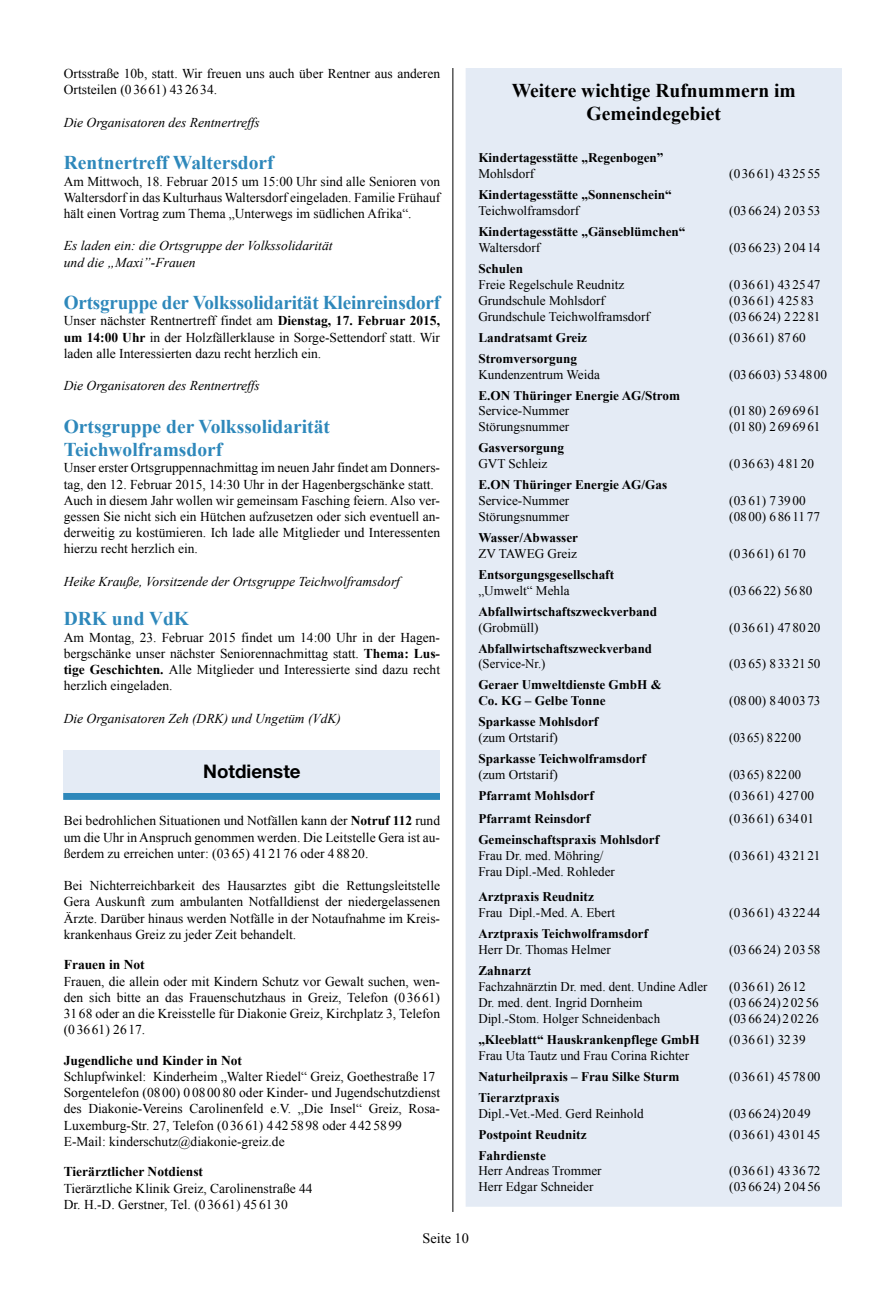
<style>
.page{position:relative;width:893px;height:1297px;background:#fff}
.page>*{position:absolute;margin:0;border:0;box-sizing:border-box;transform-origin:0 0}
.t1{font:700 19.5px/23.4px "Times New Roman";color:#2e88bb}
.t2{font:700 19.5px/23.4px "Times New Roman";color:#000;text-align:center}
.t3{font:700 18.75px "Helvetica Neue LT Std";color:#000}
.t4{font:14.25px "Times New Roman";color:#000}
.t5{font:13.5px/16.2px "Times New Roman";color:#000;text-align:justify}
.t6{font:italic 13.5px/16.2px "Times New Roman";color:#000}
.t7{font:700 13.5px "Times New Roman";color:#000}
.t8{font:13.2px/15.9px "Times New Roman";color:#000}
.t9{font:700 13.2px/15.9px "Times New Roman";color:#000}
.t10{font:13.2px "Times New Roman";color:#000;scale:.95 1}
.s1{font-weight:700}
</style>
<div class="page">
<hr style="left:452px;top:68px;width:1px;height:1144px;background:#000">
<div style="left:64px;top:757px;width:376px;height:42px;background:#2e88bb"></div>
<div style="left:64px;top:750px;width:376px;height:43px;background:#e4ebf5"></div>
<div style="left:466px;top:68px;width:376px;height:1139px;background:#e4ebf5"></div>
<p class="t5" style="left:64px;top:65px;width:378px">Ortsstraße 10b, statt. Wir freuen uns auch über Rentner aus anderen<br>Ortsteilen (0 3661) 4326 34.</p>
<p class="t6" style="left:64px;top:114px;width:198px">Die Organisatoren des Rentnertreffs</p>
<h1 class="t1" style="left:64px;top:151px;width:211px">Rentnertreff Waltersdorf</h1>
<p class="t5" style="left:64px;top:173px;width:378px">Am Mittwoch, 18. Februar 2015 um 15:00 Uhr sind alle Senioren von Waltersdorf in das Kulturhaus Waltersdorf eingeladen. Familie Frühauf hält einen Vortrag zum Thema „Unterwegs im südlichen Afrika“.</p>
<p class="t6" style="left:64px;top:238px;width:270px">Es laden ein: die Ortsgruppe der Volkssolidarität und die „Maxi”-Frauen</p>
<h1 class="t1" style="left:64px;top:291px;width:378px">Ortsgruppe der Volkssolidarität Kleinreinsdorf</h1>
<p class="t5" style="left:64px;top:313px;width:378px">Unser nächster Rentnertreff findet am <span class="s1">Dienstag, 17. Februar 2015, um 14:00 Uhr</span> in der Holzfällerklause in Sorge-Settendorf statt. Wir laden alle Interessierten dazu recht herzlich ein.</p>
<p class="t6" style="left:64px;top:377px;width:198px">Die Organisatoren des Rentnertreffs</p>
<h1 class="t1" style="left:64px;top:414px;width:268px">Ortsgruppe der Volkssolidarität<br>Teichwolframsdorf</h1>
<p class="t5" style="left:64px;top:460px;width:378px;text-align:left">Unser erster Ortsgruppennachmittag im neuen Jahr findet am Donners&shy;tag, den 12. Februar 2015, 14:30 Uhr in der Hagenbergschänke statt.<br>Auch in diesem Jahr wollen wir gemeinsam Fasching feiern. Also ver&shy;gessen Sie nicht sich ein Hütchen aufzusetzen oder sich eventuell an&shy;derweitig zu kostümieren. Ich lade alle Mitglieder und Interessenten hierzu recht herzlich ein.</p>
<p class="t6" style="left:64px;top:573px;width:338px">Heike Krauße, Vorsitzende der Ortsgruppe Teichwolframsdorf</p>
<h1 class="t1" style="left:64px;top:607px;width:127px">DRK und VdK</h1>
<p class="t5" style="left:64px;top:629px;width:378px">Am Montag, 23. Februar 2015 findet um 14:00 Uhr in der Hagen&shy;bergschänke unser nächster Seniorennachmittag statt. <span class="s1">Thema: Lus&shy;tige Geschichten.</span> Alle Mitglieder und Interessierte sind dazu recht herzlich eingeladen.</p>
<p class="t6" style="left:64px;top:710px;width:279px">Die Organisatoren Zeh (DRK) und Ungetüm (VdK)</p>
<h2 class="t3" style="left:203px;top:760px;width:99px">Notdienste</h2>
<p class="t5" style="left:64px;top:812px;width:378px">Bei bedrohlichen Situationen und Notfällen kann der <span class="s1">Notruf 112</span> rund um die Uhr in Anspruch genommen werden. Die Leitstelle Gera ist au&shy;ßerdem zu erreichen unter: (0365) 41 2176 oder 4 88 20.</p>
<p class="t5" style="left:64px;top:877px;width:378px">Bei Nichterreichbarkeit des Hausarztes gibt die Rettungsleitstelle Gera Auskunft zum ambulanten Notfalldienst der niedergelassenen Ärzte. Darüber hinaus werden Notfälle in der Notaufnahme im Kreis&shy;krankenhaus Greiz zu jeder Zeit behandelt.</p>
<p class="t7" style="left:64px;top:957px;width:82px">Frauen in Not</p>
<p class="t5" style="left:64px;top:973px;width:378px">Frauen, die allein oder mit Kindern Schutz vor Gewalt suchen, wen&shy;den sich bitte an das Frauenschutzhaus in Greiz, Telefon (03661)<br>3168 oder an die Kreisstelle für Diakonie Greiz, Kirchplatz 3, Telefon (0 3661) 2617.</p>
<p class="t7" style="left:64px;top:1052px;width:180px">Jugendliche und Kinder in Not</p>
<p class="t5" style="left:64px;top:1068px;width:378px;text-align:left">Schlupfwinkel: Kinderheim „Walter Riedel“ Greiz, Goethestraße 17<br>Sorgentelefon (08 00) 0 0800 80 oder Kinder- und Jugendschutzdienst des Diakonie-Vereins Carolinenfeld e.V. „Die Insel“ Greiz, Rosa-Luxemburg-Str. 27, Telefon (03661) 4 425898 oder 4 425899<br>E-Mail: kinderschutz@diakonie-greiz.de</p>
<p class="t7" style="left:64px;top:1164px;width:141px">Tierärztlicher Notdienst</p>
<p class="t5" style="left:64px;top:1180px;width:250px">Tierärztliche Klinik Greiz, Carolinenstraße 44<br>Dr. H.-D. Gerstner, Tel. (03661) 456130</p>
<p class="t4" style="left:423px;top:1230px;width:48px">Seite 10</p>
<h1 class="t2" style="left:512px;top:78px;width:285px">Weitere wichtige Rufnummern im<br>Gemeindegebiet</h1>
<p class="t9" style="left:478px;top:150px;width:187px">Kindertagesstätte „Regenbogen”</p>
<p class="t8" style="left:478px;top:166px;width:57px">Mohlsdorf</p>
<p class="t8" style="left:729px;top:166px;width:93px">(03661) 43 2555</p>
<p class="t9" style="left:478px;top:187px;width:195px">Kindertagesstätte „Sonnenschein“</p>
<p class="t8" style="left:478px;top:203px;width:102px">Teichwolframsdorf</p>
<p class="t8" style="left:729px;top:203px;width:93px">(036624) 2 0353</p>
<p class="t9" style="left:478px;top:224px;width:209px">Kindertagesstätte „Gänseblümchen“</p>
<p class="t8" style="left:478px;top:239px;width:63px">Waltersdorf</p>
<p class="t8" style="left:729px;top:239px;width:93px">(036623) 2 0414</p>
<p class="t9" style="left:478px;top:261px;width:46px">Schulen</p>
<p class="t8" style="left:478px;top:276px;width:173px">Freie Regelschule Reudnitz<br>Grundschule Mohlsdorf<br>Grundschule Teichwolframsdorf</p>
<p class="t8" style="left:729px;top:276px;width:93px">(03661) 43 2547 (03661) 425 83 (036624) 2 2281</p>
<p class="t9" style="left:478px;top:329px;width:110px">Landratsamt Greiz</p>
<p class="t8" style="left:729px;top:329px;width:78px">(03661) 87 60</p>
<p class="t9" style="left:478px;top:350px;width:100px">Stromversorgung</p>
<p class="t8" style="left:478px;top:366px;width:123px">Kundenzentrum Weida</p>
<p class="t8" style="left:729px;top:366px;width:99px">(036603) 534800</p>
<p class="t9" style="left:478px;top:387px;width:203px">E.ON Thüringer Energie AG/Strom</p>
<p class="t8" style="left:478px;top:403px;width:92px">Service-Nummer<br>Störungsnummer</p>
<p class="t8" style="left:729px;top:403px;width:93px">(0180) 2 696961 (0180) 2 696961</p>
<p class="t9" style="left:478px;top:440px;width:87px">Gasversorgung</p>
<p class="t8" style="left:478px;top:456px;width:71px">GVT Schleiz</p>
<p class="t8" style="left:729px;top:456px;width:86px">(03663) 481 20</p>
<p class="t9" style="left:478px;top:477px;width:190px">E.ON Thüringer Energie AG/Gas</p>
<p class="t8" style="left:478px;top:492px;width:92px">Service-Nummer<br>Störungsnummer</p>
<p class="t8" style="left:729px;top:492px;width:92px">(0361) 7 3900 (0800) 6 861177</p>
<p class="t9" style="left:478px;top:529px;width:101px">Wasser/Abwasser</p>
<p class="t8" style="left:478px;top:545px;width:100px">ZV TAWEG Greiz</p>
<p class="t8" style="left:729px;top:545px;width:78px">(03661) 61 70</p>
<p class="t9" style="left:478px;top:566px;width:137px">Entsorgungsgesellschaft</p>
<p class="t8" style="left:478px;top:582px;width:93px">„Umwelt“ Mehla</p>
<p class="t8" style="left:729px;top:582px;width:85px">(036622) 5680</p>
<p class="t9" style="left:478px;top:603px;width:180px">Abfallwirtschaftszweckverband</p>
<p class="t8" style="left:478px;top:619px;width:62px">(Grobmüll)</p>
<p class="t8" style="left:729px;top:619px;width:93px">(03661) 47 8020</p>
<p class="t9" style="left:478px;top:640px;width:175px">Abfallwirtschaftszweckverband</p>
<p class="t8" style="left:478px;top:656px;width:69px">(Service-Nr.)</p>
<p class="t8" style="left:729px;top:656px;width:93px">(03 65) 8332150</p>
<p class="t9" style="left:478px;top:677px;width:185px">Geraer Umweltdienste GmbH &amp;<br>Co. KG – Gelbe Tonne</p>
<p class="t8" style="left:729px;top:693px;width:93px">(08 00) 8400373</p>
<p class="t9" style="left:478px;top:714px;width:121px">Sparkasse Mohlsdorf</p>
<p class="t8" style="left:478px;top:730px;width:81px">(zum Ortstarif)</p>
<p class="t10" style="left:729px;top:730px;width:77px">(0365) 82200</p>
<p class="t9" style="left:478px;top:751px;width:169px">Sparkasse Teichwolframsdorf</p>
<p class="t8" style="left:478px;top:766px;width:81px">(zum Ortstarif)</p>
<p class="t10" style="left:729px;top:767px;width:77px">(0365) 82200</p>
<p class="t9" style="left:478px;top:788px;width:117px">Pfarramt Mohlsdorf</p>
<p class="t8" style="left:729px;top:787px;width:86px">(03661) 427 00</p>
<p class="t9" style="left:478px;top:810px;width:113px">Pfarramt Reinsdorf</p>
<p class="t8" style="left:729px;top:810px;width:86px">(03661) 634 01</p>
<p class="t9" style="left:478px;top:832px;width:182px">Gemeinschaftspraxis Mohlsdorf</p>
<p class="t8" style="left:478px;top:848px;width:138px">Frau Dr. med. Möhring/<br>Frau Dipl.-Med. Rohleder</p>
<p class="t8" style="left:729px;top:848px;width:93px">(036 61) 432121</p>
<p class="t9" style="left:478px;top:889px;width:117px">Arztpraxis Reudnitz</p>
<p class="t8" style="left:478px;top:905px;width:138px">Frau Dipl.-Med. A. Ebert</p>
<p class="t8" style="left:729px;top:905px;width:93px">(036 61) 432244</p>
<p class="t9" style="left:478px;top:926px;width:171px">Arztpraxis Teichwolframsdorf</p>
<p class="t8" style="left:478px;top:941px;width:134px">Herr Dr. Thomas Helmer</p>
<p class="t8" style="left:729px;top:941px;width:93px">(036624) 2 0358</p>
<p class="t9" style="left:478px;top:963px;width:54px">Zahnarzt</p>
<p class="t8" style="left:478px;top:978px;width:231px">Fachzahnärztin Dr. med. dent. Undine Adler<br>Dr. med. dent. Ingrid Dornheim<br>Dipl.-Stom. Holger Schneidenbach</p>
<p class="t8" style="left:729px;top:978px;width:91px">(036 61) 2612 (03 6624)20256 (03 6624)20226</p>
<p class="t9" style="left:478px;top:1031px;width:223px">„Kleeblatt“ Hauskrankenpflege GmbH</p>
<p class="t8" style="left:478px;top:1047px;width:212px">Frau Uta Tautz und Frau Corina Richter</p>
<p class="t8" style="left:729px;top:1031px;width:78px">(036 61) 3239</p>
<p class="t9" style="left:478px;top:1068px;width:202px">Naturheilpraxis – Frau Silke Sturm</p>
<p class="t8" style="left:729px;top:1068px;width:93px">(036 61) 457800</p>
<p class="t9" style="left:478px;top:1089px;width:83px">Tierarztpraxis</p>
<p class="t8" style="left:478px;top:1105px;width:167px">Dipl.-Vet.-Med. Gerd Reinhold</p>
<p class="t8" style="left:729px;top:1105px;width:83px">(036624)20 49</p>
<p class="t9" style="left:478px;top:1126px;width:110px">Postpoint Reudnitz</p>
<p class="t8" style="left:729px;top:1126px;width:93px">(03661) 43 0145</p>
<p class="t9" style="left:478px;top:1147px;width:69px">Fahrdienste</p>
<p class="t8" style="left:478px;top:1163px;width:125px">Herr Andreas Trommer<br>Herr Edgar Schneider</p>
<p class="t8" style="left:729px;top:1163px;width:93px">(03661) 43 3672 (036624) 2 0456</p>
</div>
